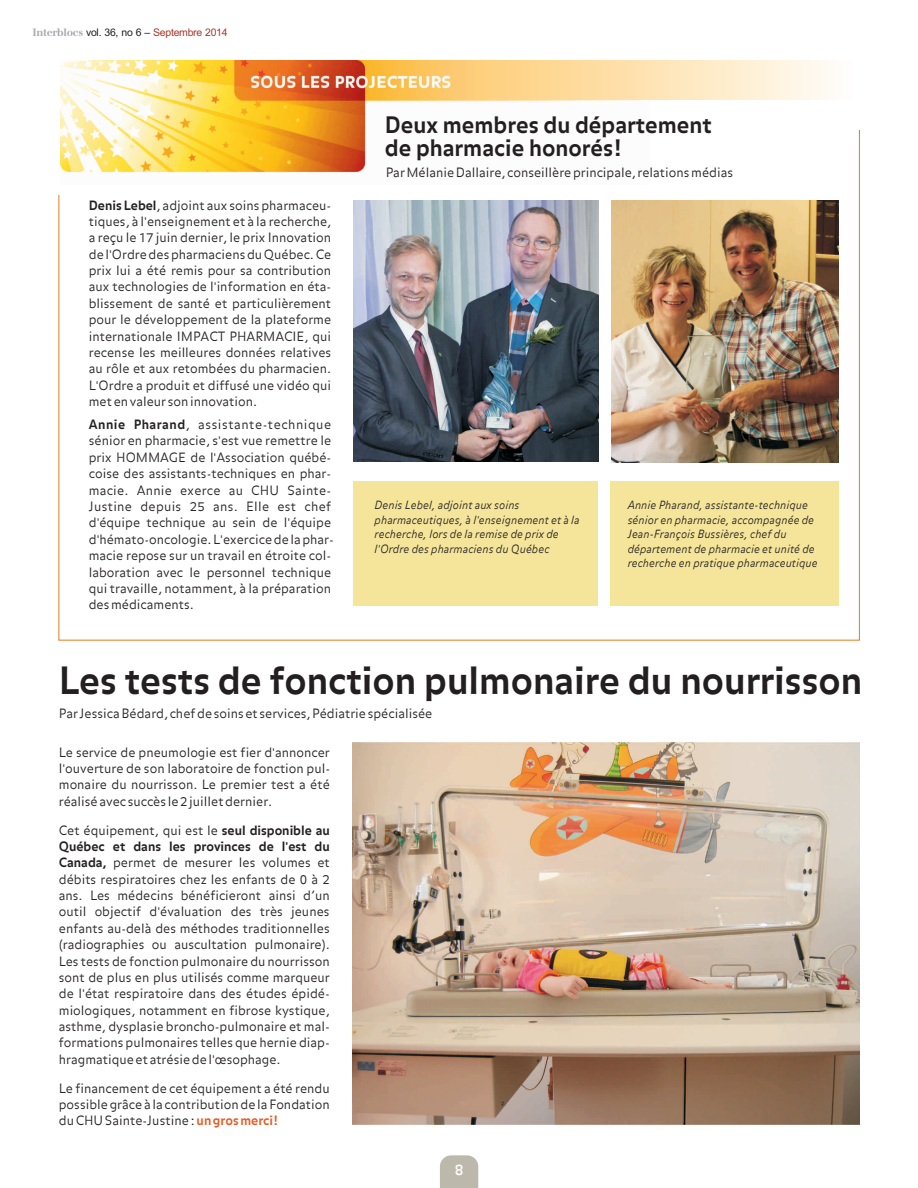
<style>
.page{position:relative;width:918px;height:1188px;background:#fff}
.page>*{position:absolute;margin:0;border:0;box-sizing:border-box;transform-origin:0 0}
.t1{font:700 37.35px "Balance";color:#231f20}
.t2{font:700 22.5px/23.1px "Balance";color:#231f20}
.t3{font:15px "Balance";color:#fff}
.t4{font:300 12.75px/16.4px "Balance";color:#231f20;text-align:justify}
.t5{font:italic 300 11.25px/14.4px "Balance";color:#231f20}
.t6{font:10.5px "Arial";letter-spacing:-.03em;color:#a73930}
.s1{font-family:"Walbaum Italic Os F,Bold";color:#a8a9ad}
.s2{color:#231f20}
.s3{font-weight:700}
.s4{font-weight:700;color:#e05f29}
</style>
<div class="page">
<svg style="left:58px;top:130px;width:802px;height:511px"></svg>
<img style="left:61px;top:60px;width:588px;height:125px">
<div style="left:475px;top:61px;width:378px;height:39px;background:linear-gradient(to right,#fece7a,#fefdfa)"></div>
<img style="left:611px;top:201px;width:228px;height:262px">
<img style="left:353px;top:201px;width:245px;height:261px">
<img style="left:352px;top:742px;width:507px;height:383px">
<svg style="left:440px;top:1155px;width:38px;height:33px"></svg>
<p class="t6" style="left:32px;top:28px;width:197px"><span class="s1">Interblocs</span> <span class="s2">vol. 36, no 6 –</span> Septembre 2014</p>
<p class="t4" style="left:89px;top:198px;width:244px"><span class="s3">Denis Lebel</span>, adjoint aux soins pharmaceu&shy;tiques, à l'enseignement et à la recherche, a reçu le 17 juin dernier, le prix Innovation de l'Ordre des pharmaciens du Québec. Ce prix lui a été remis pour sa contribution aux technologies de l'information en éta&shy;blissement de santé et particulièrement pour le développement de la plateforme internationale IMPACT PHARMACIE, qui recense les meilleures données relatives au rôle et aux retombées du pharmacien.<br>L'Ordre a produit et diffusé une vidéo qui met en valeur son innovation.</p>
<p class="t4" style="left:89px;top:417px;width:247px;text-align:left"><span class="s3">Annie Pharand</span>, assistante-technique sénior en pharmacie, s'est vue remettre le prix HOMMAGE de l'Association québé&shy;coise des assistants-techniques en phar&shy;macie. Annie exerce au CHU Sainte-Justine depuis 25 ans. Elle est chef d'équipe technique au sein de l'équipe d'hémato-oncologie. L'exercice de la phar&shy;macie repose sur un travail en étroite col&shy;laboration avec le personnel technique qui travaille, notamment, à la préparation des médicaments.</p>
<h2 class="t2" style="left:385px;top:115px;width:328px">Deux membres du département de pharmacie honorés!</h2>
<p class="t4" style="left:386px;top:165px;width:349px">Par Mélanie Dallaire, conseillère principale, relations médias</p>
<p class="t5" style="left:375px;top:499px;width:207px">Denis Lebel, adjoint aux soins pharmaceutiques, à l'enseignement et à la recherche, lors de la remise de prix de l'Ordre des pharmaciens du Québec</p>
<p class="t5" style="left:628px;top:499px;width:191px">Annie Pharand, assistante-technique sénior en pharmacie, accompagnée de Jean-François Bussières, chef du département de pharmacie et unité de recherche en pratique pharmaceutique</p>
<h1 class="t1" style="left:59px;top:665px;width:805px">Les tests de fonction pulmonaire du nourrisson</h1>
<p class="t4" style="left:59px;top:707px;width:375px">Par Jessica Bédard, chef de soins et services, Pédiatrie spécialisée</p>
<p class="t4" style="left:59px;top:745px;width:273px">Le service de pneumologie est fier d'annoncer l'ouverture de son laboratoire de fonction pul&shy;monaire du nourrisson. Le premier test a été réalisé avec succès le 2 juillet dernier.</p>
<p class="t4" style="left:59px;top:823px;width:272px">Cet équipement, qui est le <span class="s3">seul disponible au Québec et dans les provinces de l'est du Canada,</span> permet de mesurer les volumes et débits respiratoires chez les enfants de 0 à 2 ans. Les médecins bénéficieront ainsi d’un outil objectif d'évaluation des très jeunes enfants au-delà des méthodes traditionnelles (radiographies ou auscultation pulmonaire).<br>Les tests de fonction pulmonaire du nourrisson sont de plus en plus utilisés comme marqueur de l'état respiratoire dans des études épidé&shy;miologiques, notamment en fibrose kystique, asthme, dysplasie broncho-pulmonaire et mal&shy;formations pulmonaires telles que hernie diap&shy;hragmatique et atrésie de l'œsophage.</p>
<p class="t4" style="left:59px;top:1081px;width:272px">Le financement de cet équipement a été rendu possible grâce à la contribution de la Fondation du CHU Sainte-Justine :<span class="s4">un gros merci!</span></p>
<p class="t3" style="left:455px;top:1163px;width:10px">8</p>
</div>
